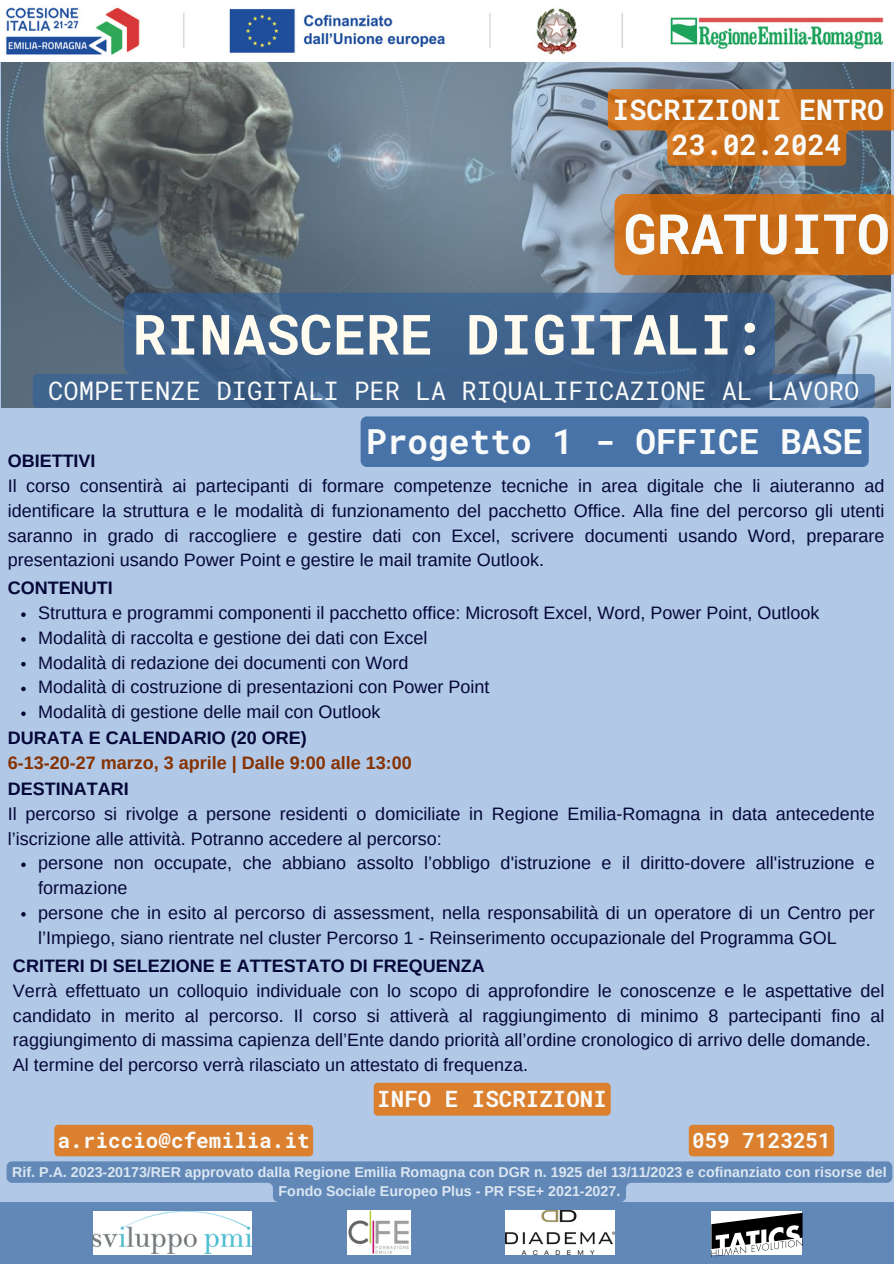
<style>
.page{position:relative;width:894px;height:1264px;background:#fff}
.page>*{position:absolute;margin:0;border:0;box-sizing:border-box;transform-origin:0 0}
.t1{font:700 55.5px "Roboto Mono";color:#fffbee}
.t2{font:700 55.5px "Roboto Mono";color:#f9fbfb}
.t3{font:700 34.5px "Roboto Mono";color:#f9fbfb}
.t4{font:700 28.35px/35.4px "Roboto Mono";color:#f9fbfb;text-align:center}
.t5{font:25.5px "Roboto Mono";color:#f9fbfb}
.t6{font:700 22.5px "Roboto Mono";color:#f9fbfb}
.t7{font:700 21px "Roboto Mono";color:#f9fbfb}
.t8{font:18px/24.8px "Arimo";color:#050739}
.t9{font:700 18px "Arimo";color:#050739}
.t10{font:700 18px "Arimo";color:#863101}
.t11{font:700 14.25px/19px "Arimo";color:#f9fbfb;text-align:center}
</style>
<div class="page">
<div style="left:0;top:0;width:893px;height:1263px;background:#b1c9e6"></div>
<img style="left:1px;top:62px;width:889px;height:345px">
<svg style="left:124px;top:293px;width:650px;height:81px;background:#3d6089"></svg>
<div style="left:33px;top:374px;width:841px;height:34px;background:#2e5e99;border-radius:4px;opacity:.6"></div>
<svg style="left:21px;top:612px;width:5px;height:5px"></svg>
<svg style="left:21px;top:637px;width:5px;height:4px"></svg>
<svg style="left:21px;top:662px;width:5px;height:4px"></svg>
<svg style="left:21px;top:686px;width:5px;height:5px"></svg>
<svg style="left:21px;top:711px;width:5px;height:5px"></svg>
<div style="left:360px;top:416px;width:508px;height:51px;background:#4873a8"></div>
<div style="left:373px;top:1082px;width:237px;height:33px;background:#db802e"></div>
<div style="left:0;top:1202px;width:893px;height:61px;background:#6288b7"></div>
<svg style="left:93px;top:1253px;width:158px;height:1px"></svg>
<img style="left:93px;top:1211px;width:158px;height:42px">
<img style="left:711px;top:1211px;width:92px;height:47px">
<img style="left:505px;top:1210px;width:109px;height:44px">
<img style="left:347px;top:1210px;width:63px;height:44px">
<svg style="left:7px;top:1124px;width:885px;height:77px"></svg>
<svg style="left:21px;top:862px;width:5px;height:5px"></svg>
<svg style="left:21px;top:912px;width:5px;height:4px"></svg>
<img style="left:0;top:0;width:893px;height:62px">
<svg style="left:607px;top:89px;width:286px;height:77px;background:#bb722f"></svg>
<svg style="left:614px;top:194px;width:279px;height:81px;background:#c96d18"></svg>
<p class="t4" style="left:612px;top:91px;width:273px">ISCRIZIONI ENTRO<br>23.02.2024</p>
<p class="t2" style="left:623px;top:196px;width:268px">GRATUITO</p>
<p class="t1" style="left:133px;top:296px;width:634px">RINASCERE DIGITALI:</p>
<p class="t5" style="left:48px;top:373px;width:812px">COMPETENZE DIGITALI PER LA RIQUALIFICAZIONE AL LAVORO</p>
<p class="t3" style="left:366px;top:418px;width:498px">Progetto 1 - OFFICE BASE</p>
<p class="t9" style="left:8px;top:451px;width:89px">OBIETTIVI</p>
<p class="t8" style="left:8px;top:473px;width:878px;text-align:justify">Il corso consentirà ai partecipanti di formare competenze tecniche in area digitale che li aiuteranno ad identificare la struttura e le modalità di funzionamento del pacchetto Office. Alla fine del percorso gli utenti saranno in grado di raccogliere e gestire dati con Excel, scrivere documenti usando Word, preparare presentazioni usando Power Point e gestire le mail tramite Outlook.</p>
<p class="t9" style="left:8px;top:578px;width:106px">CONTENUTI</p>
<p class="t8" style="left:38px;top:600px;width:782px">Struttura e programmi componenti il pacchetto office: Microsoft Excel, Word, Power Point, Outlook</p>
<p class="t8" style="left:38px;top:625px;width:390px">Modalità di raccolta e gestione dei dati con Excel</p>
<p class="t8" style="left:38px;top:650px;width:371px">Modalità di redazione dei documenti con Word</p>
<p class="t8" style="left:38px;top:674px;width:452px">Modalità di costruzione di presentazioni con Power Point</p>
<p class="t8" style="left:38px;top:699px;width:343px">Modalità di gestione delle mail con Outlook</p>
<h1 class="t9" style="left:8px;top:727px;width:300px">DURATA E CALENDARIO (20 ORE)</h1>
<h4 class="t10" style="left:8px;top:752px;width:405px">6-13-20-27 marzo, 3 aprile | Dalle 9:00 alle 13:00</h4>
<p class="t9" style="left:8px;top:778px;width:122px">DESTINATARI</p>
<h5 class="t8" style="left:8px;top:801px;width:868px">Il percorso si rivolge a persone residenti o domiciliate in Regione Emilia-Romagna in data antecedente l’iscrizione alle attività. Potranno accedere al percorso:</h5>
<h6 class="t8" style="left:38px;top:850px;width:837px">persone non occupate, che abbiano assolto l’obbligo d'istruzione e il diritto-dovere all'istruzione e formazione</h6>
<h6 class="t8" style="left:38px;top:900px;width:837px">persone che in esito al percorso di assessment, nella responsabilità di un operatore di un Centro per l’Impiego, siano rientrate nel cluster Percorso 1 - Reinserimento occupazionale del Programma GOL</h6>
<h3 class="t9" style="left:13px;top:955px;width:473px">CRITERI DI SELEZIONE E ATTESTATO DI FREQUENZA</h3>
<h1 class="t8" style="left:13px;top:978px;width:872px;text-align:justify">Verrà effettuato un colloquio individuale con lo scopo di approfondire le conoscenze e le aspettative del candidato in merito al percorso. Il corso si attiverà al raggiungimento di minimo 8 partecipanti fino al raggiungimento di massima capienza dell’Ente dando priorità all’ordine cronologico di arrivo delle domande.</h1>
<h2 class="t8" style="left:13px;top:1052px;width:516px">Al termine del percorso verrà rilasciato un attestato di frequenza.</h2>
<p class="t6" style="left:377px;top:1083px;width:231px">INFO E ISCRIZIONI</p>
<p class="t7" style="left:58px;top:1125px;width:253px">a.riccio@cfemilia.it</p>
<p class="t11" style="left:12px;top:1162px;width:875px">Rif. P.A. 2023-20173/RER approvato dalla Regione Emilia Romagna con DGR n. 1925 del 13/11/2023 e cofinanziato con risorse del<br>Fondo Sociale Europeo Plus - PR FSE+ 2021-2027.</p>
<p class="t7" style="left:692px;top:1125px;width:140px">059 7123251</p>
</div>
